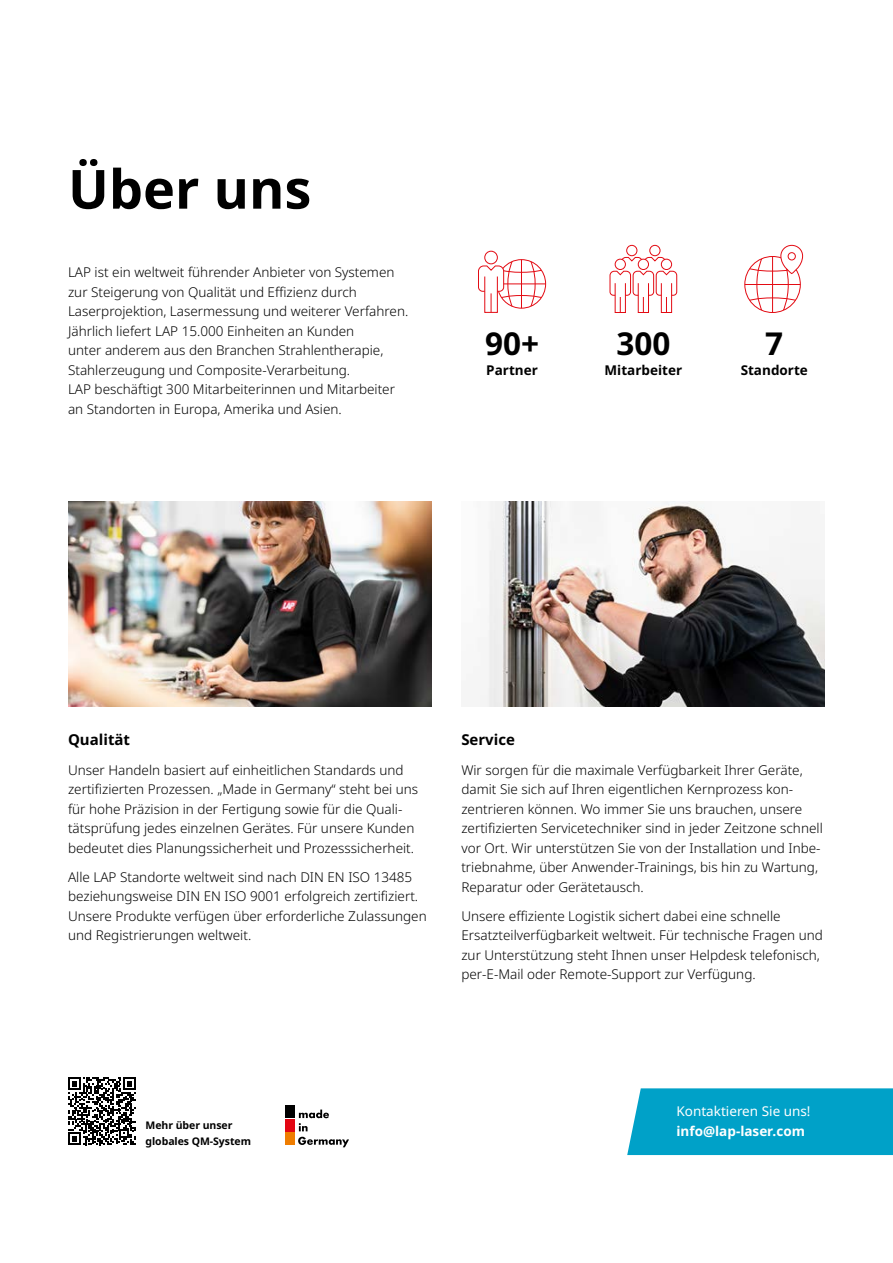
<style>
.page{position:relative;width:893px;height:1263px;background:#fff}
.page>*{position:absolute;margin:0;border:0;box-sizing:border-box;transform-origin:0 0}
.t1{font:700 54px "Noto Sans";color:#000}
.t2{font:700 31.5px "Noto Sans";color:#000}
.t3{font:700 15px "Noto Sans";color:#000}
.t4{font:300 13.5px/19.5px "Noto Sans";color:#000}
.t5{font:700 13.5px "Noto Sans";color:#000}
.t6{font:13.5px "Noto Sans";color:#fff}
.t7{font:700 13.5px "Noto Sans";color:#fff}
.t8{font:700 10.5px/16.5px "Noto Sans";letter-spacing:-.005em;color:#000}
</style>
<div class="page">
<div style="left:650px;top:245px;width:10px;height:11px;border:1px solid #e30b13;border-radius:50%"></div>
<svg style="left:621px;top:257px;width:44px;height:4px"></svg>
<div style="left:626px;top:245px;width:11px;height:11px;border:1px solid #e30b13;border-radius:50%"></div>
<svg style="left:609px;top:271px;width:68px;height:42px"></svg>
<div style="left:615px;top:259px;width:11px;height:11px;border:1px solid #e30b13;border-radius:50%"></div>
<div style="left:638px;top:259px;width:11px;height:11px;border:1px solid #e30b13;border-radius:50%"></div>
<div style="left:661px;top:259px;width:11px;height:11px;border:1px solid #e30b13;border-radius:50%"></div>
<div style="left:780px;top:245px;width:23px;height:29px;border:1px solid #e30b13;border-radius:11px"></div>
<div style="left:788px;top:252px;width:8px;height:8px;border:1px solid #e30b13;border-radius:50%"></div>
<svg style="left:744px;top:256px;width:57px;height:57px"></svg>
<svg style="left:478px;top:259px;width:68px;height:54px"></svg>
<div style="left:484px;top:251px;width:14px;height:13px;border:1px solid #e30b13;border-radius:50%"></div>
<img style="left:68px;top:502px;width:364px;height:204px">
<img style="left:480px;top:502px;width:345px;height:204px">
<div style="left:627px;top:1088px;width:266px;height:67px;background:#00a1c8"></div>
<svg style="left:68px;top:1077px;width:68px;height:68px"></svg>
<div style="left:285px;top:1132px;width:9px;height:13px;background:#ef7d00"></div>
<div style="left:285px;top:1119px;width:9px;height:12px;background:#e30613"></div>
<div style="left:285px;top:1106px;width:9px;height:12px;background:#000"></div>
<svg style="left:299px;top:1109px;width:30px;height:22px"></svg>
<svg style="left:298px;top:1137px;width:51px;height:10px"></svg>
<h1 class="t1" style="left:68px;top:151px;width:245px">Über uns</h1>
<p class="t4" style="left:68px;top:263px;width:342px">LAP ist ein weltweit führender Anbieter von Systemen zur Steigerung von Qualität und Effizienz durch Laserprojektion, Lasermessung und weiterer Verfahren.<br>Jährlich liefert LAP 15.000 Einheiten an Kunden<br>unter anderem aus den Branchen Strahlentherapie, Stahlerzeugung und Composite-Verarbeitung.<br>LAP beschäftigt 300 Mitarbeiterinnen und Mitarbeiter an Standorten in Europa, Amerika und Asien.</p>
<h2 class="t2" style="left:485px;top:322px;width:56px">90+</h2>
<p class="t5" style="left:486px;top:360px;width:53px">Partner</p>
<h2 class="t2" style="left:616px;top:322px;width:56px">300</h2>
<p class="t5" style="left:605px;top:360px;width:79px">Mitarbeiter</p>
<h2 class="t2" style="left:765px;top:322px;width:20px">7</h2>
<p class="t5" style="left:741px;top:360px;width:69px">Standorte</p>
<p class="t3" style="left:68px;top:729px;width:64px">Qualität</p>
<p class="t4" style="left:68px;top:760px;width:352px">Unser Handeln basiert auf einheitlichen Standards und zertifizierten Prozessen. „Made in Germany“ steht bei uns für hohe Präzision in der Fertigung sowie für die Quali&shy;tätsprüfung jedes einzelnen Gerätes. Für unsere Kunden bedeutet dies Planungssicherheit und Prozesssicherheit.</p>
<p class="t4" style="left:68px;top:867px;width:360px">Alle LAP Standorte weltweit sind nach DIN EN ISO 13485 beziehungsweise DIN EN ISO 9001 erfolgreich zertifiziert.<br>Unsere Produkte verfügen über erforderliche Zulassungen und Registrierungen weltweit.</p>
<p class="t3" style="left:461px;top:729px;width:55px">Service</p>
<p class="t4" style="left:461px;top:760px;width:363px">Wir sorgen für die maximale Verfügbarkeit Ihrer Geräte, damit Sie sich auf Ihren eigentlichen Kernprozess kon&shy;zentrieren können. Wo immer Sie uns brauchen, unsere zertifizierten Servicetechniker sind in jeder Zeitzone schnell vor Ort. Wir unterstützen Sie von der Installation und Inbe&shy;triebnahme, über Anwender-Trainings, bis hin zu Wartung, Reparatur oder Gerätetausch.</p>
<p class="t4" style="left:461px;top:906px;width:363px">Unsere effiziente Logistik sichert dabei eine schnelle Ersatzteilverfügbarkeit weltweit. Für technische Fragen und zur Unterstützung steht Ihnen unser Helpdesk telefonisch, per-E-Mail oder Remote-Support zur Verfügung.</p>
<p class="t8" style="left:146px;top:1117px;width:107px">Mehr über unser globales QM-System</p>
<p class="t6" style="left:676px;top:1101px;width:136px">Kontaktieren Sie uns!</p>
<p class="t7" style="left:676px;top:1121px;width:130px">info@lap-laser.com</p>
</div>
